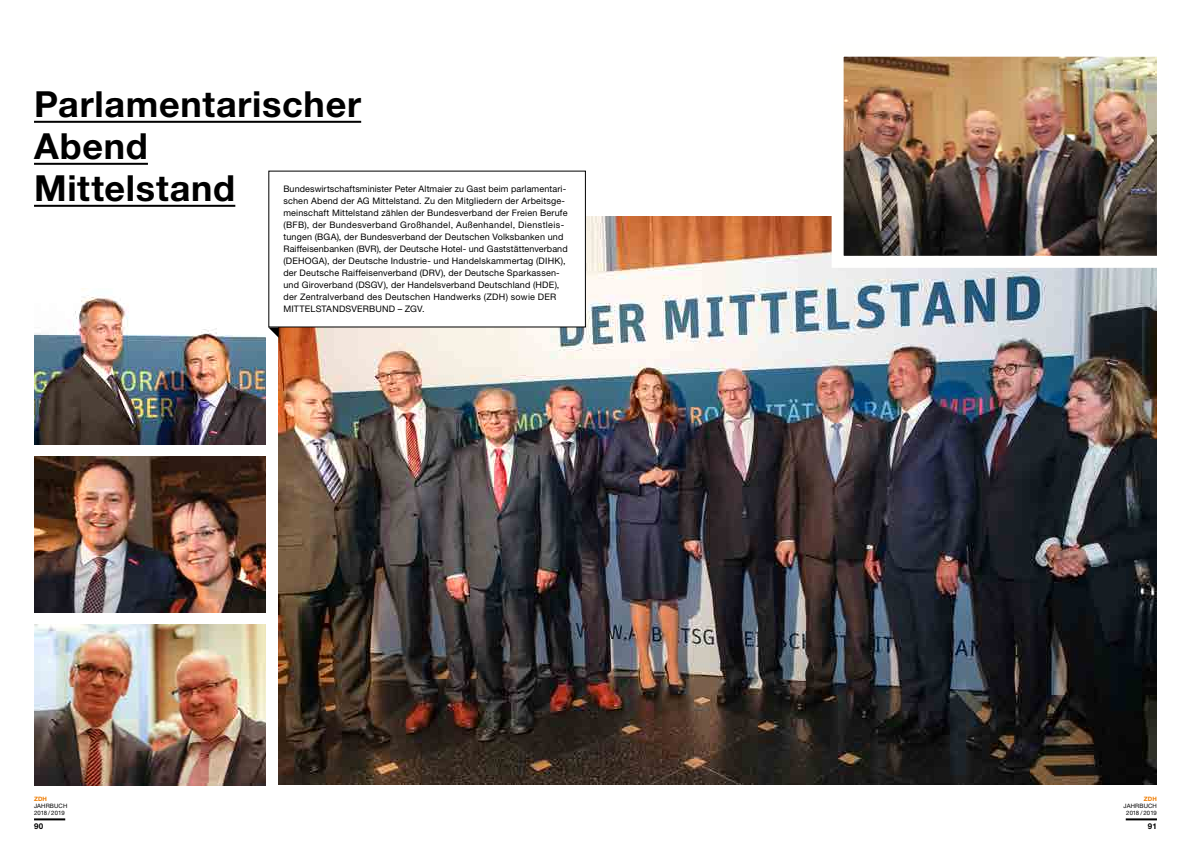
<style>
.page{position:relative;width:1191px;height:842px;background:#fff}
.page>*{position:absolute;margin:0;border:0;box-sizing:border-box;transform-origin:0 0}
.t1{font:700 36px/42px "Helvetica Neue LT Std";letter-spacing:.02em;color:#000}
.t2{font:9px/12px "Helvetica Neue LT Std";letter-spacing:.02em;color:#000}
.t3{font:700 8px "Helvetica Neue LT Std";color:#000}
.t4{font:6px/7.2px "Helvetica Neue LT Std";letter-spacing:.02em;color:#000;text-align:center}
.t5{font:700 6px "Helvetica Neue LT Std";letter-spacing:.02em;color:#ef7c00}
</style>
<div class="page">
<img style="left:279px;top:216px;width:878px;height:569px">
<hr style="left:1125px;top:818px;width:32px;height:2px;background:#000">
<hr style="left:34px;top:818px;width:31px;height:2px;background:#000">
<hr style="left:34px;top:121px;width:327px;height:2px;background:#000">
<hr style="left:34px;top:163px;width:114px;height:2px;background:#000">
<hr style="left:34px;top:205px;width:201px;height:2px;background:#000">
<img style="left:34px;top:624px;width:232px;height:161px">
<img style="left:34px;top:456px;width:232px;height:156px">
<img style="left:34px;top:288px;width:232px;height:156px">
<img style="left:825px;top:56px;width:332px;height:218px">
<div style="left:269px;top:171px;width:316px;height:156px;background:#fff"></div>
<svg style="left:268px;top:327px;width:11px;height:11px"></svg>
<h1 class="t1" style="left:34px;top:82px;width:329px">Parlamentarischer<br>Abend<br>Mittelstand</h1>
<p class="t2" style="left:283px;top:183px;width:286px">Bundeswirtschaftsminister Peter Altmaier zu Gast beim parlamentari&shy;schen Abend der AG Mittelstand. Zu den Mitgliedern der Arbeitsge&shy;meinschaft Mittelstand zählen der Bundesverband der Freien Berufe (BFB), der Bundesverband Großhandel, Außenhandel, Dienstleis&shy;tungen (BGA), der Bundesverband der Deutschen Volksbanken und Raiffeisenbanken (BVR), der Deutsche Hotel- und Gaststättenverband (DEHOGA), der Deutsche Industrie- und Handelskammertag (DIHK), der Deutsche Raiffeisenverband (DRV), der Deutsche Sparkassen&shy;und Giroverband (DSGV), der Handelsverband Deutschland (HDE), der Zentralverband des Deutschen Handwerks (ZDH) sowie DER MITTELSTANDSVERBUND – ZGV.</p>
<p class="t5" style="left:34px;top:795px;width:15px">ZDH</p>
<p class="t4" style="left:34px;top:802px;width:35px;text-align:left">JAHRBUCH<br>2018 / 2019</p>
<p class="t3" style="left:34px;top:821px;width:11px">90</p>
<p class="t5" style="left:1144px;top:795px;width:15px">ZDH</p>
<p class="t4" style="left:1123px;top:802px;width:35px">JAHRBUCH<br>2018 / 2019</p>
<p class="t3" style="left:1147px;top:821px;width:11px">91</p>
</div>
